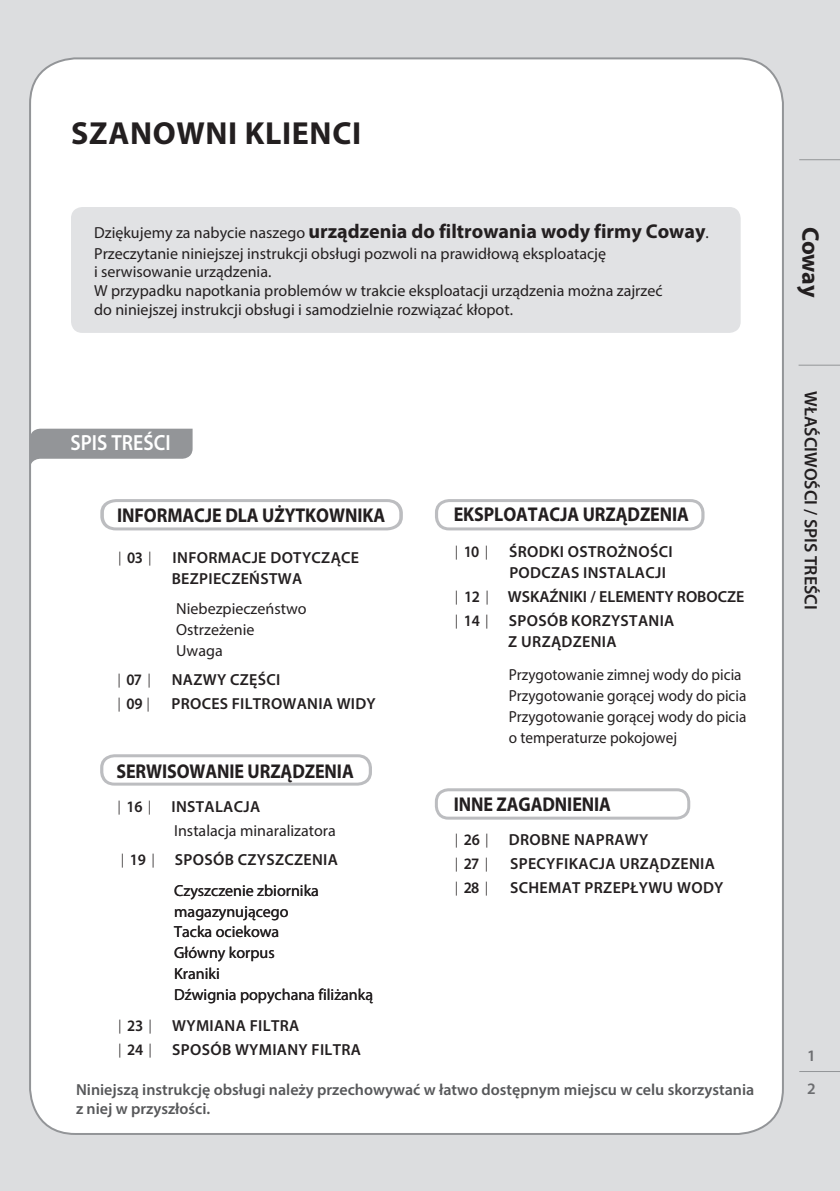
<style>
.page{position:relative;width:840px;height:1191px;background:#fff}
.page>*{position:absolute;margin:0;border:0;box-sizing:border-box;transform-origin:0 0}
.Heading_level1_hidde{font:700 32px "Myriad Pro";letter-spacing:.02em;color:#231f20}
.Section_level1{font:700 24px "Myriad Pro";letter-spacing:-.01em;color:#231f20}
.t1{font:600 22px "Myriad Pro";color:#fff;scale:.9 1}
.Body_level1{font:700 20px "Myriad Pro";letter-spacing:-.005em;color:#231f20;scale:.9 1}
.Body_level1-2{font:700 20px "Myriad Pro";letter-spacing:-.005em;color:#231f20}
.Section_level2{font:600 18px "Myriad Pro";color:#231f20}
.Body_level1-3{font:16px/20.8px "Myriad Pro";color:#231f20}
.t2{font:600 16px/20.8px "Myriad Pro";letter-spacing:.02em;color:#231f20;scale:.95 1}
.Body_level1-4{font:16px/20.8px "Myriad Pro";color:#231f20;scale:.95 1}
.Body_level1-5{font:600 16px/19.2px "Myriad Pro";color:#57585a}
.t3{font:600 16px "Myriad Pro";letter-spacing:.02em;color:#231f20}
.t4{font:600 16px/24px "Myriad Pro";color:#231f20;scale:.95 1}
.t5{font:16px "Yoon Gothic L";color:#231f20;scale:.95 1}
.t6{font:600 16px "Myriad Pro";color:#6c6d70}
.s1{font-weight:400;font-size:16px}
.s2{font-family:"Yoon Gothic L";font-weight:400}
.s3{font-family:"Myriad Pro";font-weight:600}
.s4{font-family:"Yoon Gothic L"}
.s5{font-weight:600}
</style>
<div class="page">
<div style="left:0;top:0;width:839px;height:1191px;background:#dcdddf"></div>
<div style="left:30px;top:58px;width:752px;height:1076px;background:#fff;border-radius:45px"></div>
<hr style="left:798px;top:159px;width:41px;height:1px;background:#939598">
<hr style="left:798px;top:1071px;width:41px;height:1px;background:#939598">
<div style="left:71px;top:207px;width:669px;height:126px;background:#e1e2e4;border-radius:11px"></div>
<svg style="left:100px;top:499px;width:303px;height:32px"></svg>
<div style="left:435px;top:499px;width:269px;height:31px;border:3px solid #bcbdc0;border-radius:12px"></div>
<div style="left:100px;top:754px;width:272px;height:31px;border:3px solid #bcbdc0;border-radius:12px"></div>
<div style="left:434px;top:788px;width:255px;height:31px;border:3px solid #bcbdc0;border-radius:12px"></div>
<svg style="left:30px;top:429px;width:162px;height:40px"></svg>
<hr style="left:798px;top:365px;width:41px;height:1px;background:#939598">
<p class="Heading_level1_hidde" style="left:71px;top:112px;width:291px">SZANOWNI KLIENCI</p>
<p class="Body_level1-2" style="left:94px;top:218px;width:616px"><span class="s1">Dziękujemy za nabycie naszego</span> urządzenia do filtrowania wody firmy Coway<span class="s1">.</span></p>
<p class="Body_level1-3" style="left:94px;top:243px;width:569px;line-height:18.8px">Przeczytanie niniejszej instrukcji obsługi pozwoli na prawidłową eksploatację<br>i serwisowanie urządzenia.<br>W przypadku napotkania problemów w trakcie eksploatacji urządzenia można zajrzeć do niniejszej instrukcji obsługi i samodzielnie rozwiązać kłopot.</p>
<p class="t1" style="left:70px;top:428px;width:113px">SPIS TREŚCI</p>
<p class="Body_level1" style="left:117px;top:502px;width:299px">INFORMACJE DLA UŻYTKOWNIKA</p>
<p class="t2" style="left:117px;top:547px;width:256px;text-align:center"><span class="s2">|</span> 03 <span class="s2">|</span> INFORMACJE DOTYCZĄCE<br>BEZPIECZEŃSTWA</p>
<p class="Body_level1-3" style="left:176px;top:598px;width:132px">Niebezpieczeństwo<br>Ostrzeżenie<br>Uwaga</p>
<p class="t2" style="left:116px;top:669px;width:174px"><span class="s2">|</span> 07 <span class="s2">|</span> NAZWY CZĘŚCI</p>
<p class="t5" style="left:116px;top:690px;width:38px">| <span class="s3">09</span> |</p>
<p class="t3" style="left:171px;top:693px;width:206px">PROCES FILTROWANIA WIDY</p>
<p class="Body_level1" style="left:116px;top:758px;width:265px">SERWISOWANIE URZĄDZENIA</p>
<p class="t2" style="left:116px;top:796px;width:153px"><span class="s2">|</span> 16 <span class="s2">|</span> INSTALACJA</p>
<p class="Body_level1-3" style="left:174px;top:844px;width:165px;line-height:30.4px;text-indent:-54px"><span class="s4">|</span> <span class="s5">19</span> <span class="s4">|</span> <span class="s5">SPOSÓB CZYSZCZENIA<br></span>Czyszczenie zbiornika</p>
<p class="Body_level1-3" style="left:174px;top:900px;width:200px">magazynującego<br>Tacka ociekowa<br>Główny korpus<br>Kraniki<br>Dźwignia popychana filiżanką</p>
<p class="Body_level1-3" style="left:174px;top:819px;width:163px">Instalacja minaralizatora</p>
<p class="t2" style="left:117px;top:1012px;width:258px;line-height:24px"><span class="s2">|</span> 23 <span class="s2">|</span> WYMIANA FILTRA<br><span class="s2">|</span> 24 <span class="s2">|</span> SPOSÓB WYMIANY FILTRA</p>
<p class="Body_level1" style="left:453px;top:501px;width:263px">EKSPLOATACJA URZĄDZENIA</p>
<p class="t2" style="left:509px;top:540px;width:173px;text-indent:-56px"><span class="s2">|</span> 10 <span class="s2">|</span> ŚRODKI OSTROŻNOŚCI<br>PODCZAS INSTALACJI</p>
<p class="t4" style="left:453px;top:584px;width:307px"><span class="s2">|</span> 12 <span class="s2">|</span> WSKAŹNIKI / ELEMENTY ROBOCZE <span class="s2">|</span> 14 <span class="s2">|</span> SPOSÓB KORZYSTANIA</p>
<p class="t3" style="left:508px;top:631px;width:110px">Z URZĄDZENIA</p>
<p class="Body_level1-4" style="left:508px;top:664px;width:251px">Przygotowanie zimnej wody do picia Przygotowanie gorącej wody do picia Przygotowanie gorącej wody do picia o temperaturze pokojowej</p>
<p class="Body_level1" style="left:453px;top:791px;width:176px">INNE ZAGADNIENIA</p>
<p class="t2" style="left:453px;top:827px;width:206px;line-height:24px"><span class="s2">|</span> 26 <span class="s2">|</span> DROBNE NAPRAWY <span class="s2">|</span>27<span class="s2">|</span></p>
<p class="t3" style="left:510px;top:853px;width:206px">SPECYFIKACJA URZĄDZENIA</p>
<p class="t5" style="left:453px;top:874px;width:39px">|<span class="s3">28</span>|</p>
<p class="t3" style="left:510px;top:877px;width:215px">SCHEMAT PRZEPŁYWU WODY</p>
<p class="Body_level1-5" style="left:76px;top:1079px;width:679px">Niniejszą instrukcję obsługi należy przechowywać w łatwo dostępnym miejscu w celu skorzystania z niej w przyszłości.</p>
<p class="Section_level1" style="left:825px;top:227px;width:72px;rotate:90deg">Coway</p>
<p class="Section_level2" style="left:821px;top:391px;width:220px;rotate:90deg">WŁAŚCIWOŚCI / SPIS TREŚCI</p>
<p class="t6" style="left:806px;top:1045px;width:10px">1</p>
<p class="t6" style="left:806px;top:1078px;width:10px">2</p>
</div>
